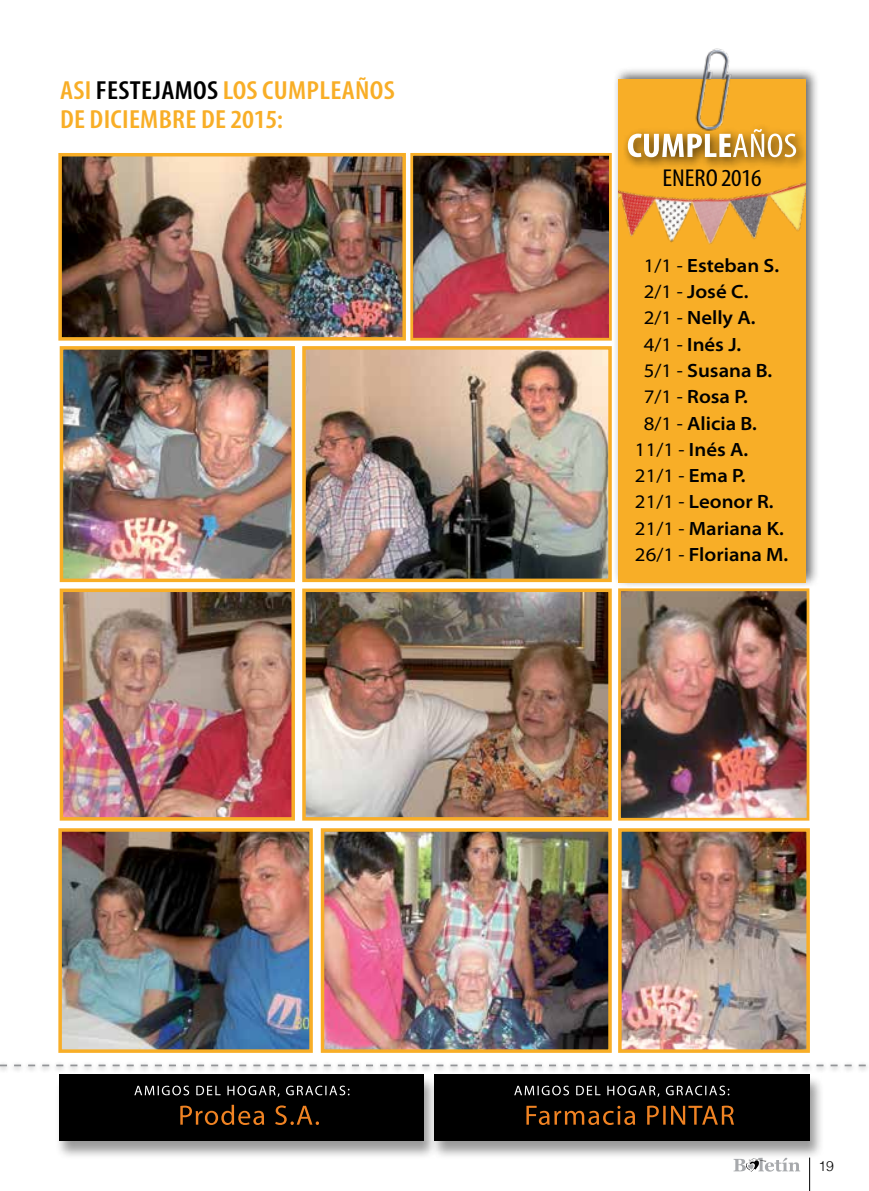
<style>
.page{position:relative;width:869px;height:1191px;background:#fff}
.page>*{position:absolute;margin:0;border:0;box-sizing:border-box;transform-origin:0 0}
.t1{font:600 condensed 26.25px/29.8px "Myriad Pro";letter-spacing:.01em;color:#f8ae27;scale:1.11 1}
.t2{font:condensed 24.5px "Myriad Pro";letter-spacing:-.02em;color:#000;scale:1.11 1}
.t3{font:600 semi-expanded 19.25px "Myriad Pro";color:#000}
.t4{font:semi-expanded 19.25px "Myriad Pro";color:#000}
.t5{font:300 14px "Helvetica";color:#000}
.s1{color:#000}
.s2{font-weight:400}
.s3{font-weight:600}
</style>
<div class="page">
<hr style="left:809px;top:1157px;width:1px;height:34px;background:#000">
<svg style="left:733px;top:1160px;width:66px;height:11px"></svg>
<img style="left:307px;top:351px;width:299px;height:226px">
<div style="left:302px;top:346px;width:309px;height:236px;border:4px solid #f8ae27"></div>
<div style="left:0;top:1061px;width:868px;height:12px;background:#000;opacity:.4"></div>
<svg style="left:0;top:1064px;width:868px;height:2px"></svg>
<div style="left:55px;top:1074px;width:383px;height:86px;background:#000;opacity:.4"></div>
<div style="left:60px;top:1074px;width:363px;height:66px;background:#000"></div>
<svg style="left:134px;top:1085px;width:215px;height:12px"></svg>
<svg style="left:180px;top:1104px;width:139px;height:21px"></svg>
<div style="left:429px;top:1074px;width:395px;height:86px;background:#000;opacity:.4"></div>
<div style="left:434px;top:1074px;width:375px;height:66px;background:#000"></div>
<svg style="left:514px;top:1085px;width:215px;height:12px"></svg>
<svg style="left:526px;top:1105px;width:207px;height:20px"></svg>
<div style="left:612px;top:66px;width:207px;height:522px;background:#000;opacity:.6"></div>
<div style="left:618px;top:79px;width:187px;height:503px;background:#f8ae27"></div>
<img style="left:618px;top:182px;width:187px;height:62px">
<div style="left:622px;top:123px;width:186px;height:47px;background:#000;opacity:.75"></div>
<svg style="left:627px;top:129px;width:168px;height:28px;background:#d9b675"></svg>
<img style="left:65px;top:351px;width:225px;height:226px">
<div style="left:60px;top:346px;width:235px;height:236px;border:4px solid #f8ae27"></div>
<img style="left:414px;top:157px;width:193px;height:180px">
<div style="left:410px;top:153px;width:201px;height:188px;border:3px solid #f8ae27"></div>
<img style="left:325px;top:833px;width:281px;height:214px">
<div style="left:320px;top:828px;width:291px;height:224px;border:4px solid #f8ae27"></div>
<img style="left:623px;top:833px;width:181px;height:214px">
<div style="left:618px;top:828px;width:191px;height:224px;border:4px solid #f8ae27"></div>
<img style="left:63px;top:833px;width:245px;height:214px">
<div style="left:58px;top:828px;width:255px;height:224px;border:4px solid #f8ae27"></div>
<img style="left:622px;top:592px;width:183px;height:224px">
<div style="left:618px;top:588px;width:191px;height:232px;border:3px solid #f8ae27"></div>
<img style="left:63px;top:158px;width:338px;height:178px">
<div style="left:58px;top:153px;width:348px;height:188px;border:4px solid #f8ae27"></div>
<img style="left:65px;top:593px;width:225px;height:222px">
<div style="left:60px;top:588px;width:235px;height:232px;border:4px solid #f8ae27"></div>
<img style="left:307px;top:593px;width:299px;height:222px">
<div style="left:302px;top:588px;width:309px;height:232px;border:4px solid #f8ae27"></div>
<img style="left:694px;top:48px;width:38px;height:83px">
<h1 class="t1" style="left:60px;top:75px;width:303px">ASI <span class="s1">FESTEJAMOS</span> LOS CUMPLEAÑOS<br>DE DICIEMBRE DE 2015:</h1>
<p class="t2" style="left:662px;top:165px;width:91px">ENERO 2016</p>
<p class="t3" style="left:643px;top:255px;width:137px"><span class="s2">1/1 -</span> Esteban S.</p>
<p class="t3" style="left:643px;top:281px;width:106px"><span class="s2">2/1 -</span> José C.</p>
<p class="t3" style="left:643px;top:307px;width:113px"><span class="s2">2/1 -</span> Nelly A.</p>
<p class="t3" style="left:643px;top:333px;width:99px"><span class="s2">4/1 -</span> Inés J.</p>
<p class="t3" style="left:643px;top:360px;width:130px"><span class="s2">5/1 -</span> Susana B.</p>
<p class="t3" style="left:643px;top:386px;width:105px"><span class="s2">7/1 -</span> Rosa P.</p>
<p class="t3" style="left:643px;top:412px;width:114px"><span class="s2">8/1 -</span> Alicia B.</p>
<p class="t3" style="left:634px;top:438px;width:115px"><span class="s2">11/1 -</span> Inés A.</p>
<p class="t4" style="left:634px;top:465px;width:112px">21/1 - <span class="s3">Ema P.</span></p>
<p class="t3" style="left:634px;top:491px;width:140px"><span class="s2">21/1 -</span> Leonor R.</p>
<p class="t3" style="left:634px;top:517px;width:150px"><span class="s2">21/1 -</span> Mariana K.</p>
<p class="t3" style="left:634px;top:543px;width:155px"><span class="s2">26/1 -</span> Floriana M.</p>
<p class="t5" style="left:818px;top:1157px;width:17px">19</p>
</div>
